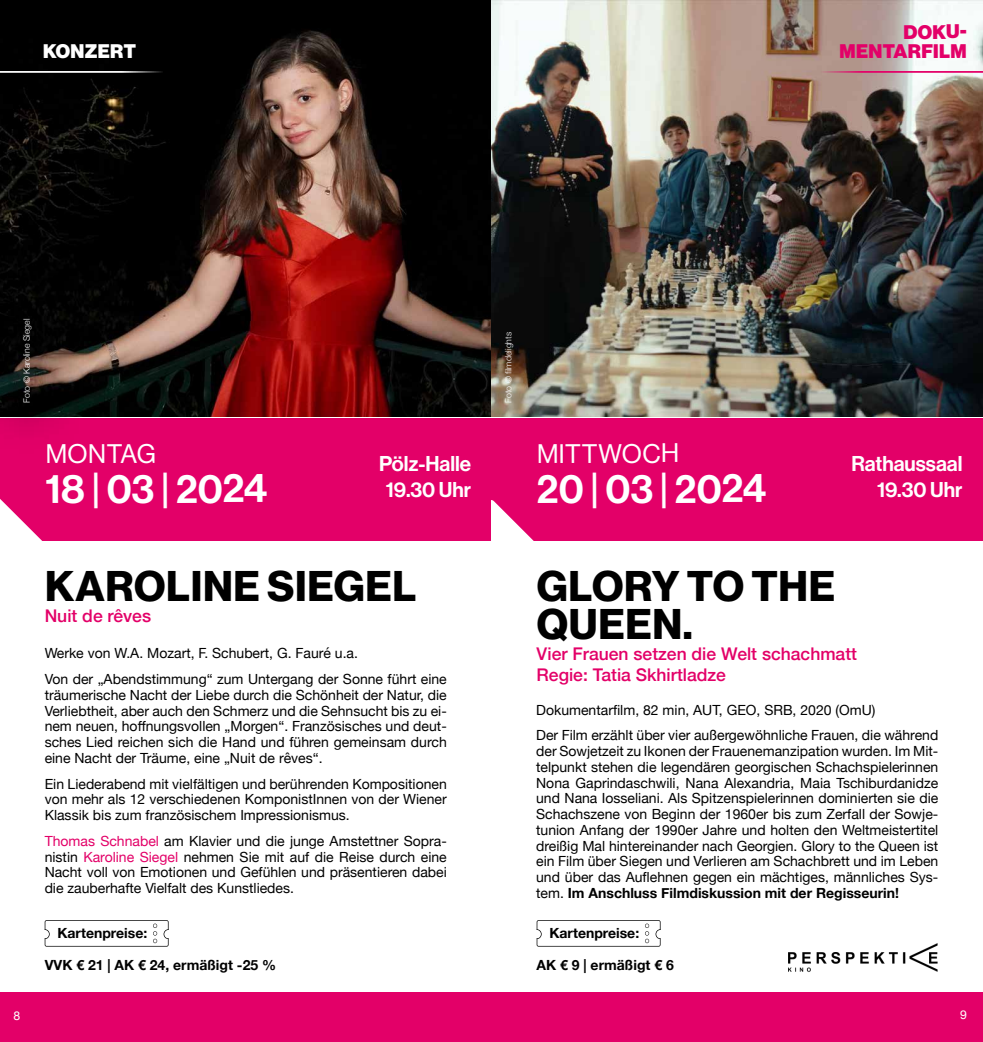
<style>
.page{position:relative;width:983px;height:1042px;background:#fff}
.page>*{position:absolute;margin:0;border:0;box-sizing:border-box;transform-origin:0 0}
.t1{font:700 42px/38.5px "Neue Haas Grotesk Display";letter-spacing:.015em;color:#000}
.t2{font:500 40.25px "Neue Haas Grotesk Display";letter-spacing:-.005em;color:#fff}
.t3{font:26.25px "Neue Haas Grotesk Display";letter-spacing:.01em;color:#fff}
.t4{font:500 21px/26.2px "Neue Haas Grotesk Display";color:#fff;text-align:center}
.t5{font:900 19.25px "Neue Haas Grotesk Display";letter-spacing:.01em;color:#e30068}
.t6{font:900 19.25px "Neue Haas Grotesk Display";letter-spacing:.01em;color:#fff}
.t7{font:500 17.5px/21px "Helvetica Neue";color:#e30068}
.t8{font:14px/15.8px "Helvetica Neue";color:#000;text-align:justify}
.t9{font:700 14px "Helvetica Neue";color:#000}
.t10{font:12.25px "Helvetica Neue";color:#fff}
.t11{font:300 8.75px "Helvetica Neue";color:#fff}
.s1{color:#e30068}
.s2{font-weight:700}
</style>
<div class="page">
<img style="left:0;top:0;width:491px;height:417px">
<img style="left:491px;top:0;width:491px;height:417px">
<div style="left:0;top:418px;width:982px;height:123px;background:#e30068"></div>
<div style="left:0;top:993px;width:982px;height:49px;background:#e30068"></div>
<div style="left:0;top:267px;width:85px;height:187px;background:#000;opacity:.75"></div>
<svg style="left:45px;top:920px;width:123px;height:26px"></svg>
<svg style="left:536px;top:920px;width:124px;height:26px"></svg>
<img style="left:788px;top:943px;width:148px;height:29px">
<hr style="left:0;top:71px;width:163px;height:2px;background:#fff">
<hr style="left:819px;top:71px;width:163px;height:2px;background:#e30068">
<svg style="left:0;top:499px;width:42px;height:42px"></svg>
<svg style="left:491px;top:500px;width:43px;height:41px"></svg>
<h3 class="t5" style="left:903px;top:20px;width:65px">DOKU-</h3>
<h3 class="t6" style="left:43px;top:40px;width:94px">KONZERT</h3>
<h3 class="t5" style="left:839px;top:40px;width:129px">MENTARFILM</h3>
<p class="t11" style="left:20px;top:403px;width:86px;rotate:-90deg">Foto © Karoline Siegel</p>
<h3 class="t3" style="left:46px;top:439px;width:112px">MONTAG</h3>
<h2 class="t2" style="left:46px;top:465px;width:224px">18 | 03 | 2024</h2>
<p class="t11" style="left:501px;top:403px;width:72px;rotate:-90deg">Foto © filmdelights</p>
<h3 class="t3" style="left:537px;top:439px;width:144px">MITTWOCH</h3>
<h2 class="t2" style="left:537px;top:465px;width:231px">20 | 03 | 2024</h2>
<h3 class="t4" style="left:379px;top:451px;width:94px">Pölz-Halle<br>19.30 Uhr</h3>
<h3 class="t4" style="left:851px;top:451px;width:113px;text-align:right">Rathaussaal<br>19.30 Uhr</h3>
<h1 class="t1" style="left:45px;top:567px;width:372px">KAROLINE SIEGEL</h1>
<p class="t7" style="left:45px;top:603px;width:108px">Nuit de rêves</p>
<p class="t8" style="left:45px;top:641px;width:403px;line-height:25.7px">Werke von W.A. Mozart, F. Schubert, G. Fauré u.a.<br>Von der „Abendstimmung“ zum Untergang der Sonne führt eine</p>
<p class="t8" style="left:45px;top:688px;width:403px">träumerische Nacht der Liebe durch die Schönheit der Natur, die Verliebtheit, aber auch den Schmerz und die Sehnsucht bis zu ei&shy;nem neuen, hoffnungsvollen „Morgen“. Französisches und deut&shy;sches Lied reichen sich die Hand und führen gemeinsam durch eine Nacht der Träume, eine „Nuit de rêves“.</p>
<p class="t8" style="left:45px;top:776px;width:403px">Ein Liederabend mit vielfältigen und berührenden Kompositionen von mehr als 12 verschiedenen KomponistInnen von der Wiener Klassik bis zum französischem Impressionismus.</p>
<p class="t8" style="left:45px;top:833px;width:403px"><span class="s1">Thomas Schnabel</span> am Klavier und die junge Amstettner Sopra&shy;nistin <span class="s1">Karoline Siegel</span> nehmen Sie mit auf die Reise durch eine Nacht voll von Emotionen und Gefühlen und präsentieren dabei die zauberhafte Vielfalt des Kunstliedes.</p>
<h1 class="t1" style="left:537px;top:567px;width:299px">GLORY TO THE<br>QUEEN.</h1>
<p class="t7" style="left:536px;top:642px;width:322px">Vier Frauen setzen die Welt schachmatt<br>Regie: Tatia Skhirtladze</p>
<p class="t8" style="left:536px;top:697px;width:403px;line-height:25.7px">Dokumentarfilm, 82 min, AUT, GEO, SRB, 2020 (OmU)<br>Der Film erzählt über vier außergewöhnliche Frauen, die während</p>
<p class="t8" style="left:536px;top:744px;width:403px">der Sowjetzeit zu Ikonen der Frauenemanzipation wurden. Im Mit&shy;telpunkt stehen die legendären georgischen Schachspielerinnen Nona Gaprindaschwili, Nana Alexandria, Maia Tschiburdanidze und Nana Iosseliani. Als Spitzenspielerinnen dominierten sie die Schachszene von Beginn der 1960er bis zum Zerfall der Sowje&shy;tunion Anfang der 1990er Jahre und holten den Weltmeistertitel dreißig Mal hintereinander nach Georgien. Glory to the Queen ist ein Film über Siegen und Verlieren am Schachbrett und im Leben und über das Auflehnen gegen ein mächtiges, männliches Sys&shy;tem. <span class="s2">Im Anschluss Filmdiskussion mit der Regisseurin!</span></p>
<p class="t9" style="left:57px;top:922px;width:91px">Kartenpreise:</p>
<p class="t9" style="left:549px;top:922px;width:91px">Kartenpreise:</p>
<p class="t9" style="left:45px;top:954px;width:233px">VVK € 21 | AK € 24, ermäßigt -25 %</p>
<p class="t9" style="left:536px;top:954px;width:139px">AK € 9 | ermäßigt € 6</p>
<p class="t10" style="left:14px;top:1006px;width:8px">8</p>
<p class="t10" style="left:959px;top:1005px;width:8px">9</p>
</div>
